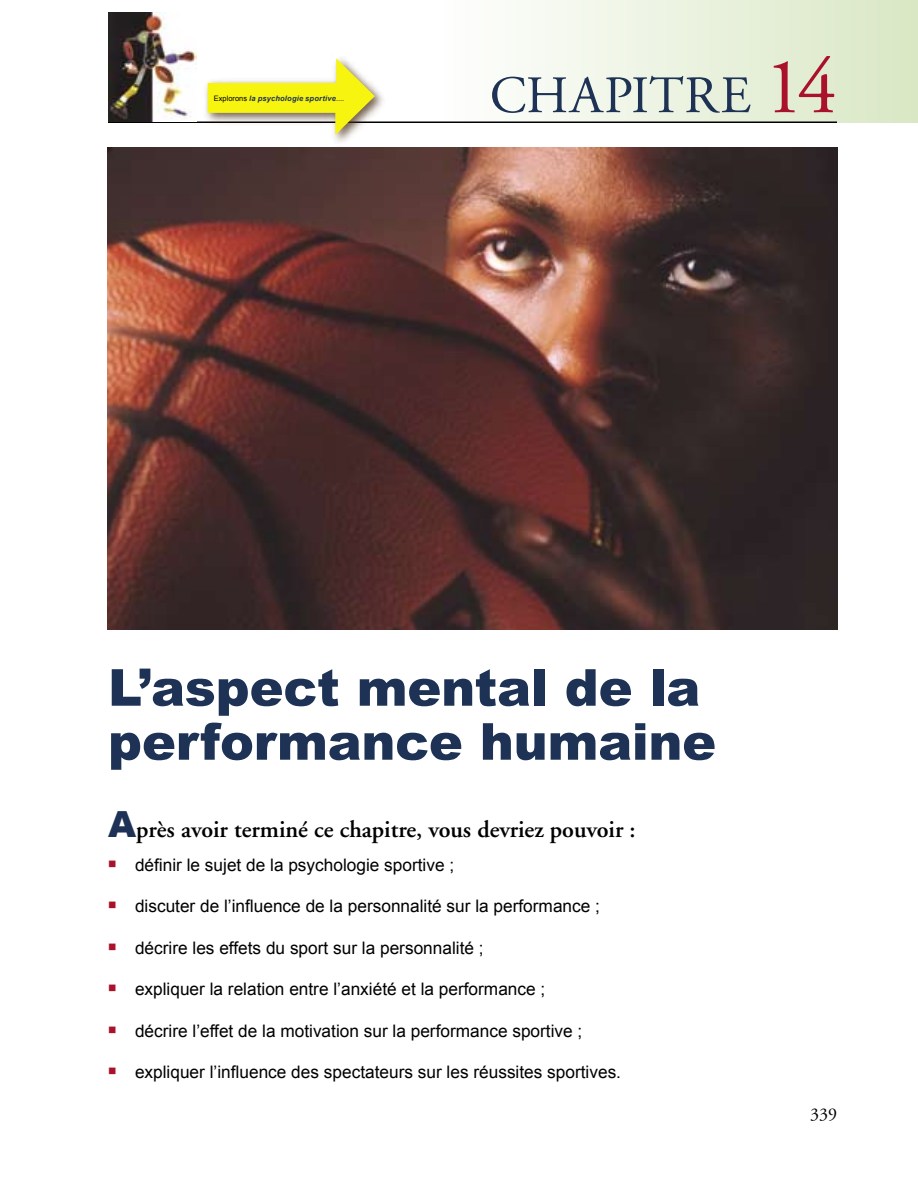
<style>
.page{position:relative;width:918px;height:1188px;background:#fff}
.page>*{position:absolute;margin:0;border:0;box-sizing:border-box;transform-origin:0 0}
.t1{font:52.5px "Adobe Garamond";letter-spacing:.01em;color:#1d3254}
.t2{font:900 51px/54px "Arial";letter-spacing:-.005em;color:#1d3254}
.t3{font:600 24px "Adobe Garamond";color:#000}
.t4{font:18px "Adobe Garamond";color:#000}
.t5{font:17.25px "Arial";color:#000}
.t6{font:italic 700 7.5px "Arial";letter-spacing:.025em;color:#1d3254}
.s1{font-weight:400;font-style:normal;color:#000}
.s2{font-size:79.5px;color:#a9122a}
.s3{font-family:"Arial";font-weight:900;font-size:36px;color:#1d3254}
</style>
<div class="page">
<div style="left:432px;top:0;width:486px;height:123px;background:linear-gradient(to right,#fff,#d9e7c5)"></div>
<hr style="left:108px;top:122px;width:729px;height:1px;background:#000">
<img style="left:108px;top:147px;width:729px;height:483px">
<div style="left:202px;top:54px;width:186px;height:93px;background:#472d15;opacity:.75"></div>
<svg style="left:208px;top:58px;width:167px;height:77px"></svg>
<img style="left:108px;top:13px;width:89px;height:109px">
<p class="t6" style="left:214px;top:93px;width:132px"><span class="s1">Explorons</span> la psychologie sportive<span class="s1">....</span></p>
<h1 class="t1" style="left:490px;top:67px;width:349px">CHAPITRE <span class="s2">14</span></h1>
<h2 class="t2" style="left:108px;top:659px;width:610px">L’aspect mental de la performance humaine</h2>
<h3 class="t3" style="left:108px;top:816px;width:529px"><span class="s3">A</span>près avoir terminé ce chapitre, vous devriez pouvoir :</h3>
<p class="t5" style="left:108px;top:854px;width:348px"><sup>■</sup> définir le sujet de la psychologie sportive ;</p>
<p class="t5" style="left:108px;top:895px;width:494px"><sup>■</sup> discuter de l’influence de la personnalité sur la performance ;</p>
<p class="t5" style="left:108px;top:937px;width:377px"><sup>■</sup> décrire les effets du sport sur la personnalité ;</p>
<p class="t5" style="left:108px;top:978px;width:439px"><sup>■</sup> expliquer la relation entre l’anxiété et la performance ;</p>
<p class="t5" style="left:108px;top:1019px;width:476px"><sup>■</sup> décrire l’effet de la motivation sur la performance sportive ;</p>
<p class="t5" style="left:108px;top:1061px;width:515px"><sup>■</sup> expliquer l’influence des spectateurs sur les réussites sportives.</p>
<p class="t4" style="left:810px;top:1105px;width:28px">339</p>
</div>
